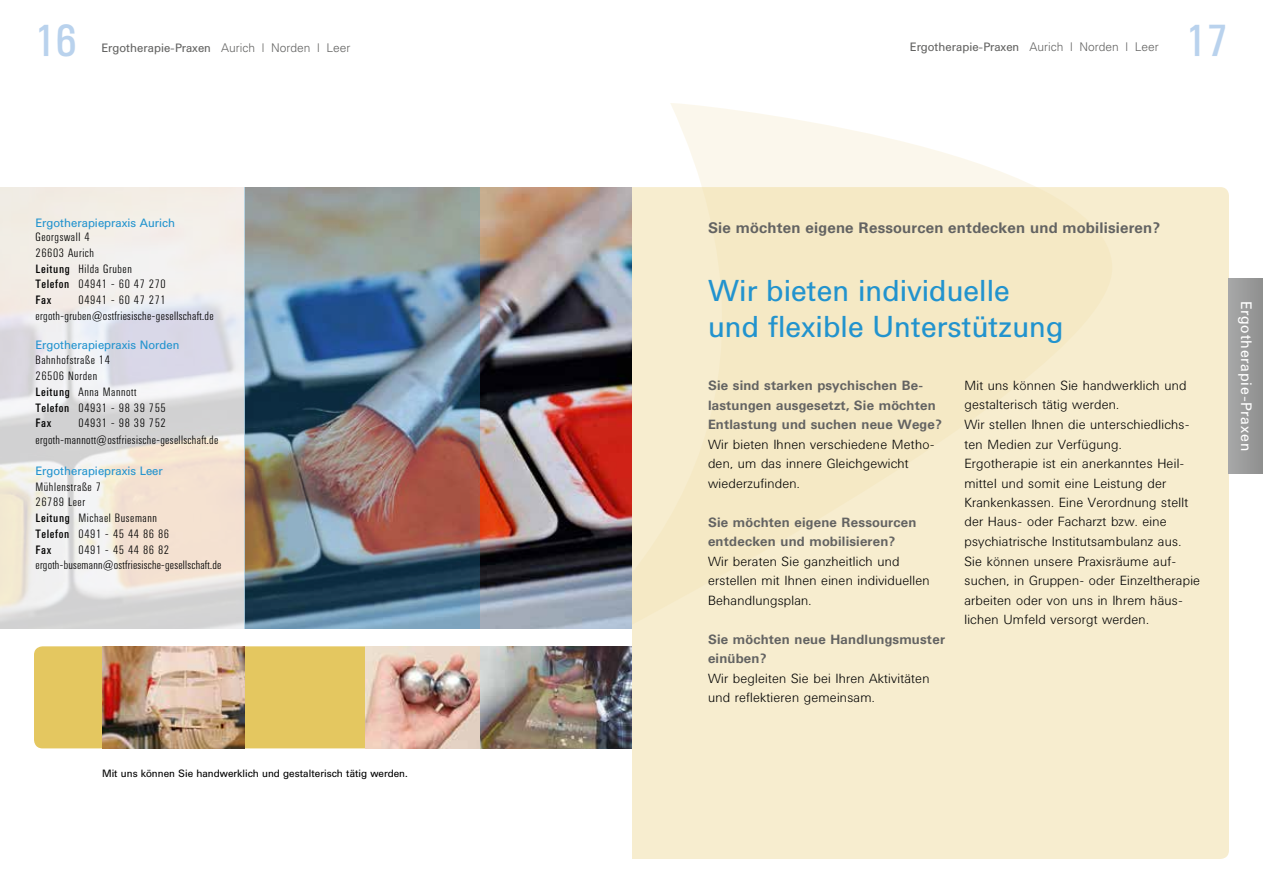
<style>
.page{position:relative;width:1263px;height:893px;background:#fff}
.page>*{position:absolute;margin:0;border:0;box-sizing:border-box;transform-origin:0 0}
.t1{font:45px "Univers Condensed BQ";color:#b9d2ed}
.t2{font:30px/36px "Univers BQ";color:#2293ce}
.t3{font:700 15px "Univers BQ";letter-spacing:.015em;color:#636362}
.t4{font:15px "Univers BQ";letter-spacing:.05em;color:#fff}
.t5{font:300 13.2px/19.5px "Univers BQ";letter-spacing:.015em;color:#000}
.t6{font:700 13.2px/19.5px "Univers BQ";letter-spacing:.015em;color:#636362}
.t7{font:300 12px/15.8px "Univers Condensed BQ";letter-spacing:.05em;color:#000}
.t8{font:300 12px/15.8px "Univers Condensed BQ";letter-spacing:.03em;color:#000;text-align:center}
.t9{font:12px "Univers BQ";color:#636362}
.t10{font:12px "Univers BQ";color:#2293ce}
.t11{font:300 12px/15.8px "Univers Condensed BQ";letter-spacing:.02em;color:#000}
.t12{font:10.5px "Univers BQ";color:#000}
.s1{font-family:"Univers";font-weight:300}
.s2{font-weight:400}
</style>
<div class="page">
<div style="left:34px;top:646px;width:617px;height:102px;background:#e4c760;border-radius:9px"></div>
<img style="left:366px;top:646px;width:114px;height:102px">
<img style="left:102px;top:646px;width:142px;height:102px">
<div style="left:606px;top:187px;width:623px;height:672px;background:#f7edcf;border-radius:9px"></div>
<div style="left:1229px;top:279px;width:34px;height:195px;background:#9b9b9b"></div>
<svg style="left:467px;top:103px;width:569px;height:607px"></svg>
<img style="left:244px;top:187px;width:387px;height:441px">
<svg style="left:0;top:187px;width:244px;height:442px"></svg>
<img style="left:245px;top:187px;width:235px;height:442px">
<div style="left:555px;top:629px;width:76px;height:241px;background:#fff"></div>
<img style="left:480px;top:646px;width:151px;height:102px">
<h1 class="t1" style="left:34px;top:16px;width:45px">16</h1>
<p class="t9" style="left:102px;top:41px;width:250px">Ergotherapie-Praxen <span class="s1">Aurich | Norden | Leer</span></p>
<p class="t10" style="left:36px;top:216px;width:141px">Ergotherapiepraxis Aurich</p>
<p class="t7" style="left:36px;top:230px;width:132px">Georgswall 4<br>26603 Aurich<br><span class="s2">Leitung</span> Hilda Gruben<br><span class="s2">Telefon</span> 04941 - 60 47 270<br><span class="s2">Fax</span></p>
<p class="t8" style="left:36px;top:292px;width:180px">04941 - 60 47 271 ergoth-gruben@ostfriesische-gesellschaft.de</p>
<p class="t10" style="left:36px;top:338px;width:145px">Ergotherapiepraxis Norden</p>
<p class="t7" style="left:36px;top:353px;width:132px">Bahnhofstraße 14<br>26506 Norden<br><span class="s2">Leitung</span> Anna Mannott<br><span class="s2">Telefon</span> 04931 - 98 39 755<br><span class="s2">Fax</span></p>
<p class="t8" style="left:36px;top:415px;width:184px;line-height:16.5px;text-align:left;text-indent:43px">04931 - 98 39 752 ergoth-mannott@ostfriesische-gesellschaft.de</p>
<p class="t10" style="left:36px;top:464px;width:129px">Ergotherapiepraxis Leer</p>
<p class="t7" style="left:36px;top:479px;width:135px">Mühlenstraße 7<br>26789 Leer<br><span class="s2">Leitung</span> Michael Busemann<br><span class="s2">Telefon</span> 0491 - 45 44 86 86<br><span class="s2">Fax</span></p>
<p class="t11" style="left:36px;top:542px;width:187px;text-indent:43px">0491 - 45 44 86 82 ergoth-busemann@ostfriesische-gesellschaft.de</p>
<p class="t12" style="left:102px;top:767px;width:307px">Mit uns können Sie handwerklich und gestalterisch tätig werden.</p>
<p class="t9" style="left:910px;top:40px;width:250px">Ergotherapie-Praxen <span class="s1">Aurich | Norden | Leer</span></p>
<h1 class="t1" style="left:1185px;top:16px;width:45px">17</h1>
<p class="t3" style="left:708px;top:219px;width:453px">Sie möchten eigene Ressourcen entdecken und mobilisieren?</p>
<h2 class="t2" style="left:708px;top:273px;width:357px">Wir bieten individuelle und flexible Unterstützung</h2>
<p class="t6" style="left:708px;top:376px;width:235px">Sie sind starken psychischen Be&shy;lastungen ausgesetzt, Sie möchten<br>Entlastung und suchen neue Wege?</p>
<p class="t5" style="left:708px;top:435px;width:228px">Wir bieten Ihnen verschiedene Metho&shy;den, um das innere Gleichgewicht wiederzufinden.</p>
<p class="t6" style="left:708px;top:513px;width:210px">Sie möchten eigene Ressourcen entdecken und mobilisieren?</p>
<p class="t5" style="left:708px;top:552px;width:223px">Wir beraten Sie ganzheitlich und erstellen mit Ihnen einen individuellen<br>Behandlungsplan.</p>
<p class="t6" style="left:708px;top:630px;width:238px">Sie möchten neue Handlungsmuster einüben?</p>
<p class="t5" style="left:708px;top:669px;width:223px">Wir begleiten Sie bei Ihren Aktivitäten und reflektieren gemeinsam.</p>
<p class="t5" style="left:964px;top:376px;width:237px">Mit uns können Sie handwerklich und gestalterisch tätig werden.<br>Wir stellen Ihnen die unterschiedlichs&shy;ten Medien zur Verfügung.<br>Ergotherapie ist ein anerkanntes Heil&shy;mittel und somit eine Leistung der Krankenkassen. Eine Verordnung stellt der Haus- oder Facharzt bzw. eine psychiatrische Institutsambulanz aus.<br>Sie können unsere Praxisräume auf&shy;suchen, in Gruppen- oder Einzeltherapie arbeiten oder von uns in Ihrem häus&shy;lichen Umfeld versorgt werden.</p>
<p class="t4" style="left:1255px;top:301px;width:152px;rotate:90deg">Ergotherapie-Praxen</p>
</div>
